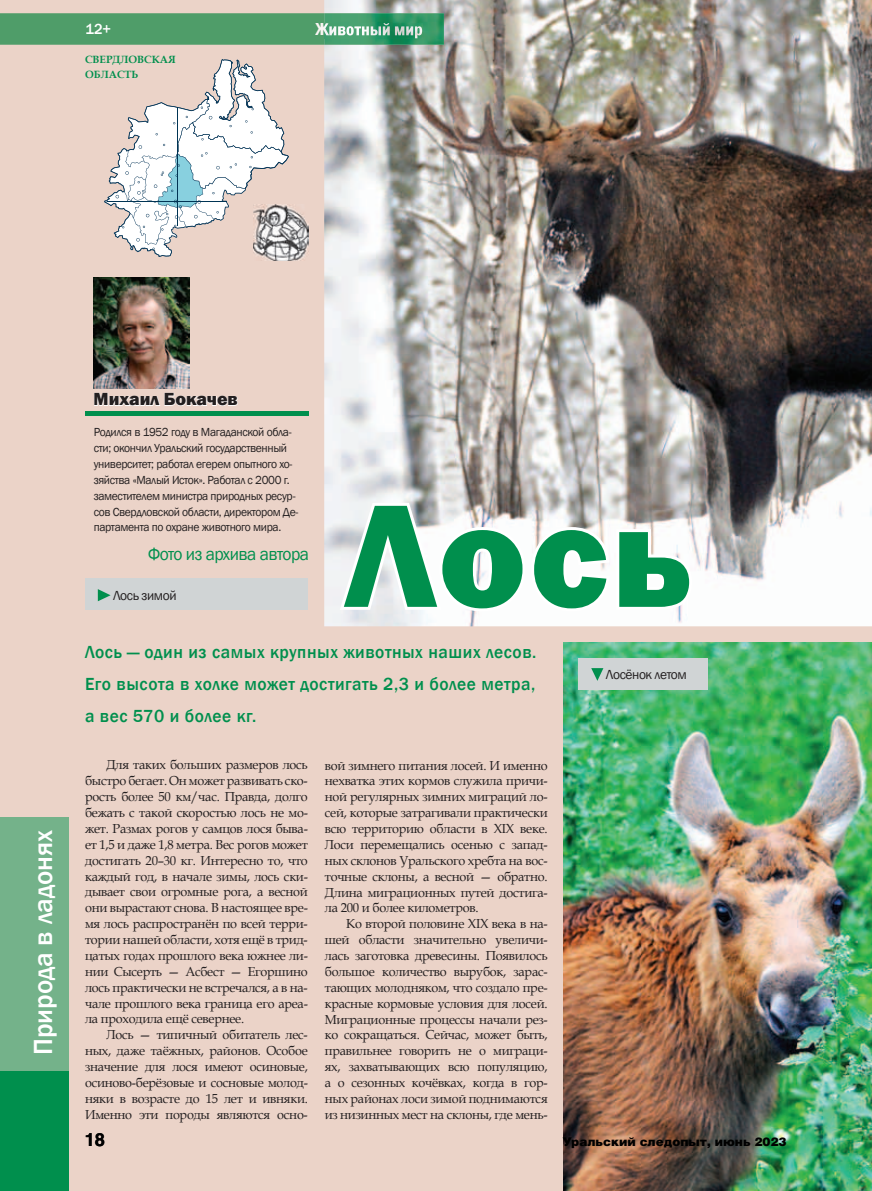
<style>
.page{position:relative;width:872px;height:1191px;background:#ebd3c8}
.page>*{position:absolute;margin:0;border:0;box-sizing:border-box;transform-origin:0 0}
.t1{font:800 151.5px "Franklin Gothic";color:#008f4d}
.t2{font:500 27px "Franklin Gothic";color:#fff}
.t3{font:500 18px/31.8px "Franklin Gothic";letter-spacing:.03em;color:#008f4d;text-align:justify}
.t4{font:18px "Franklin Gothic";letter-spacing:-.03em;color:#008f4d}
.t5{font:800 18px "Franklin Gothic";color:#231f20}
.t6{font:700 18px "Helios";color:#010101}
.t7{font:500 15px "Franklin Gothic";color:#fff}
.t8{font:13.5px "Franklin Gothic";letter-spacing:-.03em;color:#231f20}
.t9{font:13.05px "Book Antiqua";letter-spacing:-.02em;color:#231f20}
.t10{font:12px/15.9px "Franklin Gothic";letter-spacing:-.03em;color:#231f20}
.t11{font:12px "Helios Black C";color:#010101}
.t12{font:700 10.5px/15px "Book Antiqua";color:#008f4d}
</style>
<div class="page">
<img style="left:563px;top:643px;width:309px;height:548px">
<img style="left:324px;top:0;width:548px;height:626px">
<div style="left:0;top:817px;width:69px;height:374px;background:#74b28a"></div>
<div style="left:0;top:1071px;width:69px;height:120px;background:#008f4d"></div>
<div style="left:0;top:13px;width:324px;height:32px;background:#4f9d69"></div>
<img style="left:324px;top:13px;width:120px;height:32px">
<div style="left:315px;top:23px;width:9px;height:15px;background:#4f9d69"></div>
<img style="left:324px;top:23px;width:98px;height:15px">
<div style="left:85px;top:578px;width:223px;height:32px;background:#d0d4d5"></div>
<svg style="left:98px;top:589px;width:12px;height:12px"></svg>
<img style="left:93px;top:277px;width:96px;height:111px">
<div style="left:85px;top:411px;width:223px;height:5px;background:#008f4d"></div>
<svg style="left:94px;top:393px;width:144px;height:13px"></svg>
<svg style="left:104px;top:59px;width:185px;height:198px"></svg>
<hr style="left:177px;top:107px;width:1px;height:119px;background:#003454">
<hr style="left:107px;top:201px;width:120px;height:1px;background:#003454">
<img style="left:253px;top:205px;width:55px;height:56px">
<div style="left:578px;top:658px;width:130px;height:31px;background:#d0d4d5"></div>
<svg style="left:591px;top:668px;width:12px;height:13px"></svg>
<svg style="left:336px;top:500px;width:360px;height:114px;background:#eee"></svg>
<p class="t7" style="left:85px;top:20px;width:27px">12+</p>
<p class="t12" style="left:85px;top:52px;width:92px">СВЕРДЛОВСКАЯ<br>ОБЛАСТЬ</p>
<p class="t2" style="left:27px;top:1055px;width:226px;rotate:-90deg">Природа в ладонях</p>
<p class="t2" style="left:27px;top:1055px;width:206px;rotate:-90deg">Встречный ветер</p>
<p class="t5" style="left:94px;top:388px;width:146px">Михаил Бокачев</p>
<p class="t10" style="left:94px;top:424px;width:206px">Родился в 1952 году в Магаданской обла&shy;сти; окончил Уральский государственный университет; работал егерем опытного хо&shy;зяйства «Малый Исток». Работал с 2000 г. заместителем министра природных ресур&shy;сов Свердловской области, директором Де&shy;партамента по охране животного мира.</p>
<p class="t4" style="left:148px;top:543px;width:163px">Фото из архива автора</p>
<p class="t8" style="left:113px;top:587px;width:65px">Лось зимой</p>
<p class="t1" style="left:347px;top:458px;width:347px">Лось</p>
<p class="t3" style="left:85px;top:636px;width:453px">Лось — один из самых крупных животных наших лесов.<br>Его высота в холке может достигать 2,3 и более метра, а вес 570 и более кг.</p>
<p class="t9" style="left:106px;top:756px;width:203px">Для таких больших размеров лось</p>
<p class="t9" style="left:85px;top:772px;width:224px">быстро бегает. Он может развивать ско-</p>
<p class="t9" style="left:85px;top:787px;width:224px">рость более 50 км/час. Правда, долго</p>
<p class="t9" style="left:85px;top:803px;width:224px">бежать с такой скоростью лось не мо-</p>
<p class="t9" style="left:85px;top:819px;width:224px">жет. Размах рогов у самцов лося быва-</p>
<p class="t9" style="left:85px;top:835px;width:224px">ет 1,5 и даже 1,8 метра. Вес рогов может</p>
<p class="t9" style="left:85px;top:851px;width:224px">достигать 20–30 кг. Интересно то, что</p>
<p class="t9" style="left:85px;top:867px;width:224px">каждый год, в начале зимы, лось ски-</p>
<p class="t9" style="left:85px;top:883px;width:224px">дывает свои огромные рога, а весной</p>
<p class="t9" style="left:85px;top:898px;width:224px">они вырастают снова. В настоящее вре-</p>
<p class="t9" style="left:85px;top:914px;width:224px">мя лось распространён по всей терри-</p>
<p class="t9" style="left:85px;top:930px;width:224px">тории нашей области, хотя ещё в трид-</p>
<p class="t9" style="left:85px;top:946px;width:224px">цатых годах прошлого века южнее ли-</p>
<p class="t9" style="left:85px;top:962px;width:224px">нии Сысерть — Асбест — Егоршино</p>
<p class="t9" style="left:85px;top:978px;width:224px">лось практически не встречался, а в на-</p>
<p class="t9" style="left:85px;top:994px;width:224px">чале прошлого века граница его ареа-</p>
<p class="t9" style="left:85px;top:1010px;width:161px">ла проходила ещё севернее.</p>
<p class="t9" style="left:106px;top:1025px;width:203px">Лось — типичный обитатель лес-</p>
<p class="t9" style="left:85px;top:1041px;width:224px">ных, даже таёжных, районов. Особое</p>
<p class="t9" style="left:85px;top:1057px;width:224px">значение для лося имеют осиновые,</p>
<p class="t9" style="left:85px;top:1073px;width:224px">осиново-берёзовые и сосновые молод-</p>
<p class="t9" style="left:85px;top:1089px;width:224px">няки в возрасте до 15 лет и ивняки.</p>
<p class="t9" style="left:85px;top:1105px;width:224px">Именно эти породы являются осно-</p>
<p class="t9" style="left:325px;top:756px;width:224px">вой зимнего питания лосей. И именно</p>
<p class="t9" style="left:325px;top:772px;width:224px">нехватка этих кормов служила причи-</p>
<p class="t9" style="left:325px;top:787px;width:224px">ной регулярных зимних миграций ло-</p>
<p class="t9" style="left:325px;top:803px;width:224px">сей, которые затрагивали практически</p>
<p class="t9" style="left:325px;top:819px;width:224px">всю территорию области в XIX веке.</p>
<p class="t9" style="left:325px;top:835px;width:224px">Лоси перемещались осенью с запад-</p>
<p class="t9" style="left:325px;top:851px;width:224px">ных склонов Уральского хребта на вос-</p>
<p class="t9" style="left:325px;top:867px;width:224px">точные склоны, а весной — обратно.</p>
<p class="t9" style="left:325px;top:883px;width:224px">Длина миграционных путей достига-</p>
<p class="t9" style="left:325px;top:899px;width:155px">ла 200 и более километров.</p>
<p class="t9" style="left:346px;top:914px;width:203px">Ко второй половине XIX века в на-</p>
<p class="t9" style="left:325px;top:930px;width:224px">шей области значительно увеличи-</p>
<p class="t9" style="left:325px;top:946px;width:224px">лась заготовка древесины. Появилось</p>
<p class="t9" style="left:325px;top:962px;width:224px">большое количество вырубок, зарас-</p>
<p class="t9" style="left:325px;top:978px;width:224px">тающих молодняком, что создало пре-</p>
<p class="t9" style="left:325px;top:994px;width:224px">красные кормовые условия для лосей.</p>
<p class="t9" style="left:325px;top:1010px;width:224px">Миграционные процессы начали рез-</p>
<p class="t9" style="left:325px;top:1026px;width:224px">ко сокращаться. Сейчас, может быть,</p>
<p class="t9" style="left:325px;top:1041px;width:224px">правильнее говорить не о миграци-</p>
<p class="t9" style="left:325px;top:1057px;width:224px">ях, захватывающих всю популяцию,</p>
<p class="t9" style="left:325px;top:1073px;width:224px">а о сезонных кочёвках, когда в гор-</p>
<p class="t9" style="left:325px;top:1089px;width:224px">ных районах лоси зимой поднимаются</p>
<p class="t9" style="left:325px;top:1105px;width:224px">из низинных мест на склоны, где мень-</p>
<p class="t8" style="left:606px;top:666px;width:82px">Лосёнок летом</p>
<p class="t6" style="left:85px;top:1129px;width:22px">18</p>
<p class="t11" style="left:562px;top:1134px;width:225px">Уральский следопыт, июнь 2023</p>
</div>
